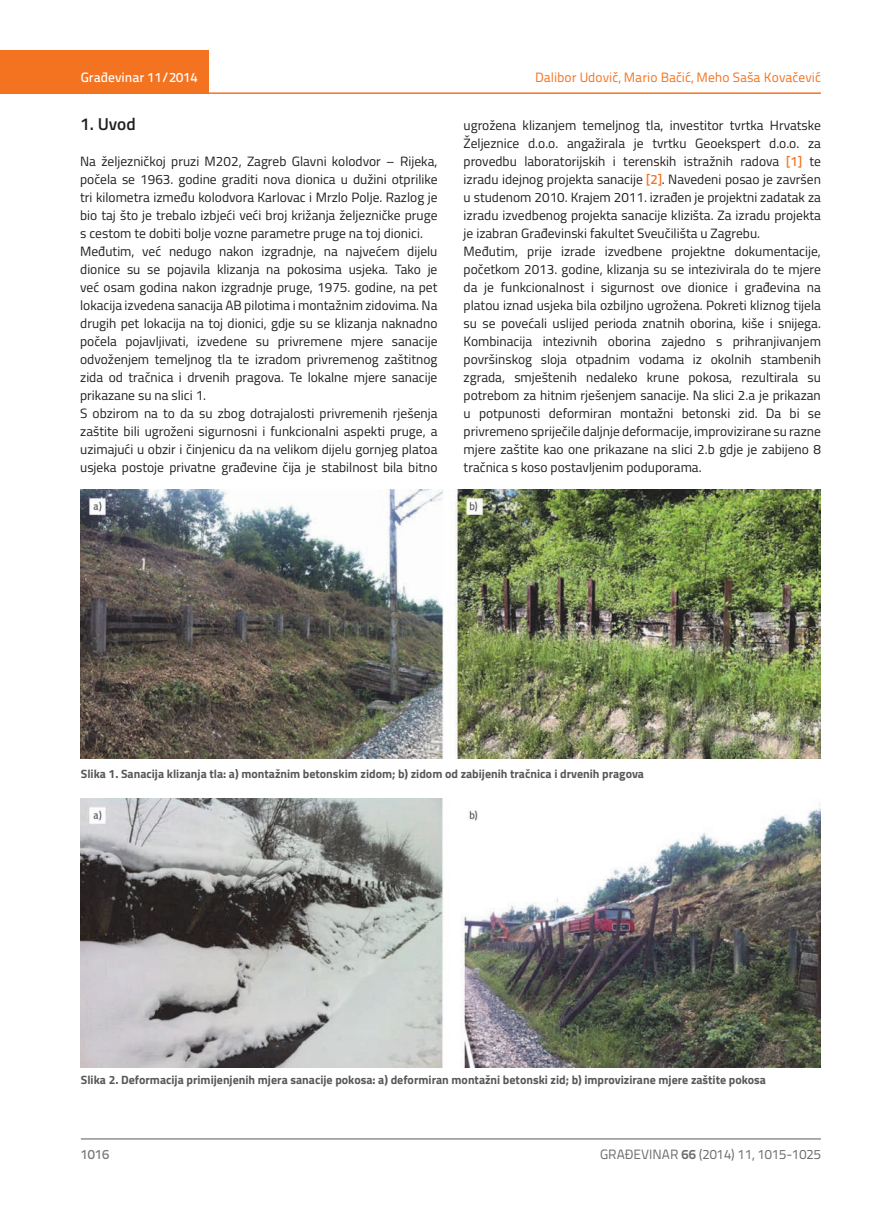
<style>
.page{position:relative;width:872px;height:1212px;background:#fff}
.page>*{position:absolute;margin:0;border:0;box-sizing:border-box;transform-origin:0 0}
.t1{font:600 17.25px "Titillium";color:#231f20}
.t2{font:13.5px/18px "Titillium";color:#231f20}
.t3{font:13.5px "Titillium Text 22 L";color:#f47321}
.t4{font:13.5px "Titillium Text 22 L";color:#6c6d70}
.t5{font:500 13.5px "Titillium Text 22 L";color:#fff}
.t6{font:500 13.5px "Titillium Text 22 L";color:#787a7d}
.t7{font:700 12px "Titillium";color:#57585a}
.s1{font-family:"Titillium Text 22 L";font-weight:500;color:#f47321}
.s2{font-weight:700}
</style>
<div class="page">
<div style="left:0;top:50px;width:208px;height:44px;background:#f47321"></div>
<hr style="left:0;top:92px;width:821px;height:2px;background:#f47321">
<hr style="left:81px;top:1139px;width:740px;height:1px;background:#57585a">
<img style="left:81px;top:490px;width:740px;height:268px">
<img style="left:81px;top:798px;width:740px;height:269px">
<p class="t5" style="left:81px;top:67px;width:118px">Građevinar 11/2014</p>
<p class="t1" style="left:80px;top:111px;width:57px">1. Uvod</p>
<p class="t2" style="left:80px;top:151px;width:359px">Na željezničkoj pruzi M202, Zagreb Glavni kolodvor – Rijeka, počela se 1963. godine graditi nova dionica u dužini otprilike tri kilometra između kolodvora Karlovac i Mrzlo Polje. Razlog je bio taj što je trebalo izbjeći veći broj križanja željezničke pruge s cestom te dobiti bolje vozne parametre pruge na toj dionici.<br>Međutim, već nedugo nakon izgradnje, na najvećem dijelu dionice su se pojavila klizanja na pokosima usjeka. Tako je već osam godina nakon izgradnje pruge, 1975. godine, na pet lokacija izvedena sanacija AB pilotima i montažnim zidovima. Na drugih pet lokacija na toj dionici, gdje su se klizanja naknadno počela pojavljivati, izvedene su privremene mjere sanacije odvoženjem temeljnog tla te izradom privremenog zaštitnog zida od tračnica i drvenih pragova. Te lokalne mjere sanacije prikazane su na slici 1.<br>S obzirom na to da su zbog dotrajalosti privremenih rješenja zaštite bili ugroženi sigurnosni i funkcionalni aspekti pruge, a uzimajući u obzir i činjenicu da na velikom dijelu gornjeg platoa usjeka postoje privatne građevine čija je stabilnost bila bitno</p>
<p class="t3" style="left:535px;top:68px;width:287px">Dalibor Udovič, Mario Bačić, Meho Saša Kovačević</p>
<p class="t2" style="left:463px;top:115px;width:359px">ugrožena klizanjem temeljnog tla, investitor tvrtka Hrvatske Željeznice d.o.o. angažirala je tvrtku Geoekspert d.o.o. za provedbu laboratorijskih i terenskih istražnih radova <span class="s1">[1]</span> te izradu idejnog projekta sanacije <span class="s1">[2]</span>. Navedeni posao je završen u studenom 2010. Krajem 2011. izrađen je projektni zadatak za izradu izvedbenog projekta sanacije klizišta. Za izradu projekta je izabran Građevinski fakultet Sveučilišta u Zagrebu.<br>Međutim, prije izrade izvedbene projektne dokumentacije, početkom 2013. godine, klizanja su se intezivirala do te mjere da je funkcionalnost i sigurnost ove dionice i građevina na platou iznad usjeka bila ozbiljno ugrožena. Pokreti kliznog tijela su se povećali uslijed perioda znatnih oborina, kiše i snijega.<br>Kombinacija intezivnih oborina zajedno s prihranjivanjem površinskog sloja otpadnim vodama iz okolnih stambenih zgrada, smještenih nedaleko krune pokosa, rezultirala su potrebom za hitnim rješenjem sanacije. Na slici 2.a je prikazan u potpunosti deformiran montažni betonski zid. Da bi se privremeno spriječile daljnje deformacije, improvizirane su razne mjere zaštite kao one prikazane na slici 2.b gdje je zabijeno 8 tračnica s koso postavljenim poduporama.</p>
<p class="t7" style="left:81px;top:765px;width:565px">Slika 1. Sanacija klizanja tla: a) montažnim betonskim zidom; b) zidom od zabijenih tračnica i drvenih pragova</p>
<p class="t7" style="left:81px;top:1071px;width:686px">Slika 2. Deformacija primijenjenih mjera sanacije pokosa: a) deformiran montažni betonski zid; b) improvizirane mjere zaštite pokosa</p>
<p class="t6" style="left:81px;top:1144px;width:30px">1016</p>
<p class="t4" style="left:600px;top:1144px;width:222px">GRAĐEVINAR <span class="s2">66</span> (2014) 11, 1015-1025</p>
</div>
